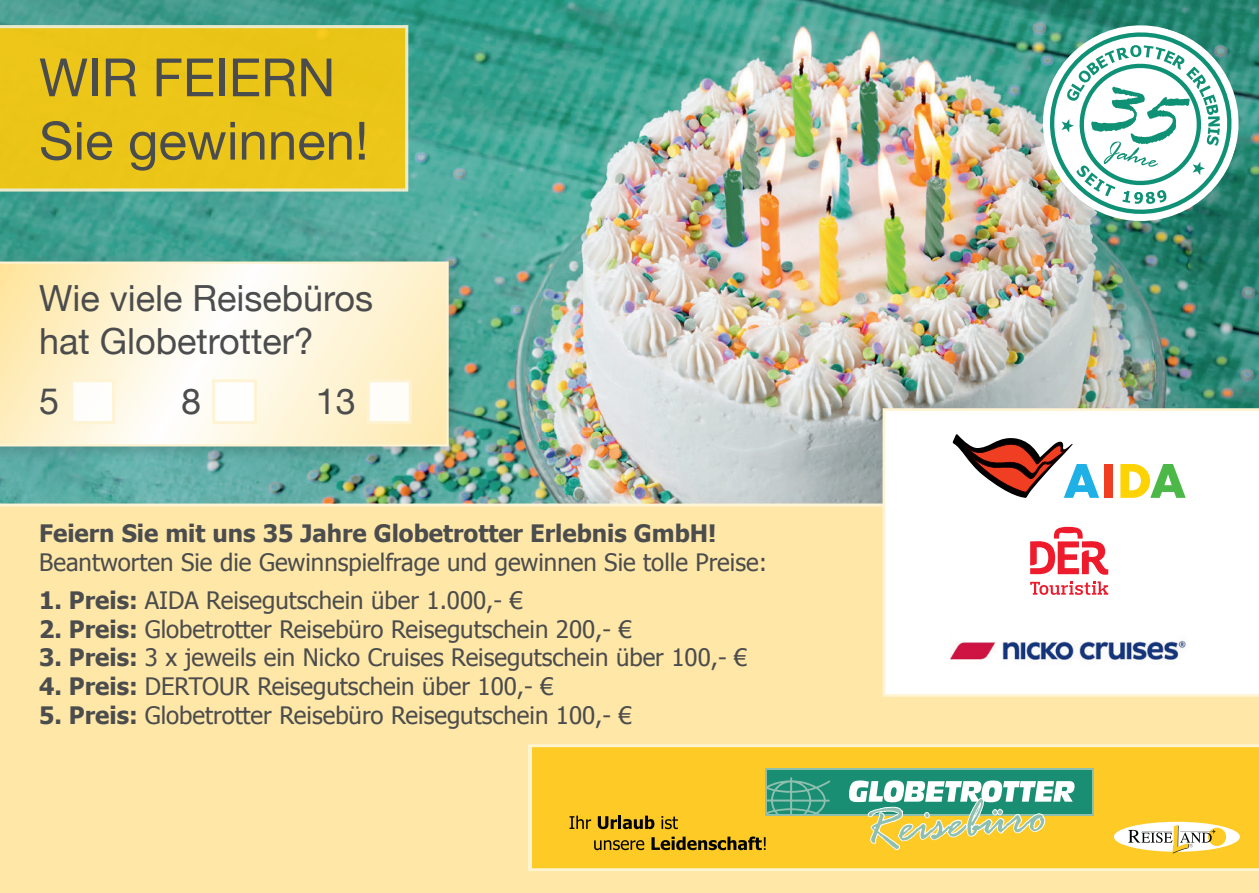
<style>
.page{position:relative;width:1259px;height:893px;background:#fff}
.page>*{position:absolute;margin:0;border:0;box-sizing:border-box;transform-origin:0 0}
.t1{font:52.8px/63.3px "Helvetica Neue";color:#4b4c4d}
.t2{font:36px/43.2px "Helvetica Neue";color:#4b4c4d}
.t3{font:24px "Tahoma";color:#4b4c4d}
.t4{font:700 24px "Tahoma";color:#4b4c4d}
.s1{font-weight:700}
</style>
<div class="page">
<img style="left:0;top:0;width:1259px;height:503px">
<div style="left:0;top:253px;width:466px;height:211px;background:#231f20;opacity:.2"></div>
<svg style="left:0;top:261px;width:449px;height:185px"></svg>
<img style="left:1031px;top:13px;width:219px;height:220px">
<svg style="left:1036px;top:18px;width:209px;height:205px"></svg>
<div style="left:70px;top:379px;width:45px;height:45px;background:#fff;border:3px solid #fef3d2"></div>
<div style="left:212px;top:379px;width:45px;height:45px;background:#fff;border:3px solid #fef3d2"></div>
<div style="left:367px;top:379px;width:45px;height:45px;background:#fefdf8;border:3px solid #fef3d2"></div>
<div style="left:0;top:503px;width:1259px;height:390px;background:#ffe7a7"></div>
<div style="left:0;top:25px;width:408px;height:167px;background:#ebc618"></div>
<svg style="left:528px;top:744px;width:731px;height:127px;background:#fdcd33"></svg>
<svg style="left:569px;top:816px;width:22px;height:13px"></svg>
<svg style="left:598px;top:816px;width:56px;height:13px"></svg>
<svg style="left:661px;top:816px;width:17px;height:13px"></svg>
<svg style="left:594px;top:840px;width:50px;height:10px"></svg>
<svg style="left:651px;top:836px;width:114px;height:14px;background:#8d7117"></svg>
<div style="left:1114px;top:822px;width:125px;height:30px;background:#fff;border-radius:50%"></div>
<div style="left:1208px;top:828px;width:18px;height:18px;background:#feca25;border-radius:50%"></div>
<svg style="left:1128px;top:825px;width:87px;height:28px"></svg>
<div style="left:766px;top:768px;width:328px;height:47px;background:linear-gradient(to bottom,#8fbfaf,#8fbfaf)"></div>
<div style="left:767px;top:770px;width:325px;height:43px;background:#198e73"></div>
<svg style="left:767px;top:777px;width:63px;height:36px"></svg>
<svg style="left:849px;top:780px;width:225px;height:70px"></svg>
<svg style="left:882px;top:408px;width:377px;height:289px"></svg>
<div style="left:1103px;top:464px;width:9px;height:34px;background:#ef3e22"></div>
<svg style="left:1120px;top:464px;width:65px;height:34px"></svg>
<svg style="left:952px;top:434px;width:147px;height:64px"></svg>
<img style="left:950px;top:630px;width:237px;height:39px">
<svg style="left:1030px;top:527px;width:78px;height:48px"></svg>
<svg style="left:1030px;top:581px;width:78px;height:14px"></svg>
<h1 class="t1" style="left:39px;top:49px;width:331px">WIR FEIERN<br>Sie gewinnen!</h1>
<h2 class="t2" style="left:39px;top:279px;width:336px">Wie viele Reisebüros hat Globetrotter?</h2>
<h2 class="t2" style="left:39px;top:381px;width:22px">5</h2>
<h2 class="t2" style="left:181px;top:381px;width:22px">8</h2>
<h2 class="t2" style="left:316px;top:381px;width:42px">13</h2>
<p class="t4" style="left:39px;top:516px;width:679px">Feiern Sie mit uns 35 Jahre Globetrotter Erlebnis GmbH!</p>
<p class="t3" style="left:39px;top:546px;width:729px">Beantworten Sie die Gewinnspielfrage und gewinnen Sie tolle Preise:</p>
<p class="t3" style="left:39px;top:584px;width:485px"><span class="s1">1. Preis:</span> AIDA Reisegutschein über 1.000,- €</p>
<p class="t3" style="left:39px;top:613px;width:594px"><span class="s1">2. Preis:</span> Globetrotter Reisebüro Reisegutschein 200,- €</p>
<p class="t3" style="left:39px;top:641px;width:710px"><span class="s1">3. Preis:</span> 3 x jeweils ein Nicko Cruises Reisegutschein über 100,- €</p>
<p class="t3" style="left:39px;top:670px;width:516px"><span class="s1">4. Preis:</span> DERTOUR Reisegutschein über 100,- €</p>
<p class="t3" style="left:39px;top:699px;width:594px"><span class="s1">5. Preis:</span> Globetrotter Reisebüro Reisegutschein 100,- €</p>
</div>
